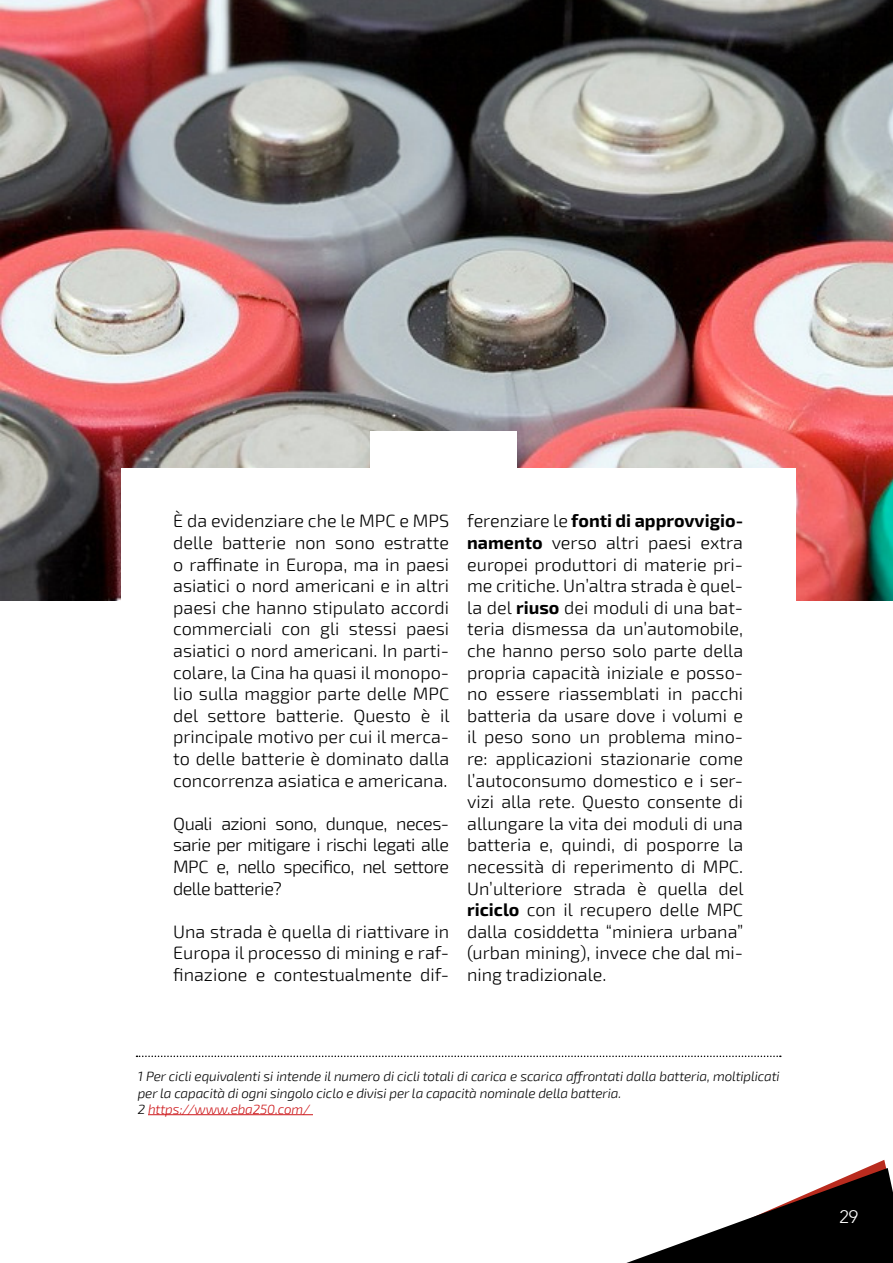
<style>
.page{position:relative;width:893px;height:1263px;background:#fff}
.page>*{position:absolute;margin:0;border:0;box-sizing:border-box;transform-origin:0 0}
.t1{font:300 18px/21.6px "Exo 2";color:#000;text-align:justify}
.t2{font:300 18px "Avenir LT Std";color:#fff}
.t3{font:italic 300 13.5px/16.2px "Exo 2";letter-spacing:-.01em;color:#000}
.s1{font-weight:700}
.s2{color:#cd171a}
</style>
<div class="page">
<svg style="left:626px;top:1160px;width:267px;height:103px"></svg>
<img style="left:0;top:0;width:893px;height:601px">
<div style="left:121px;top:468px;width:674px;height:516px;background:#fff"></div>
<hr style="left:148px;top:1114px;width:165px;height:1px;background:#cd171a">
<svg style="left:137px;top:1055px;width:644px;height:2px"></svg>
<div style="left:370px;top:432px;width:147px;height:55px;background:#fff"></div>
<p class="t1" style="left:173px;top:509px;width:278px">È da evidenziare che le MPC e MPS delle batterie non sono estratte o raffinate in Europa, ma in paesi asiatici o nord americani e in altri paesi che hanno stipulato accordi commerciali con gli stessi paesi asiatici o nord americani. In parti&shy;colare, la Cina ha quasi il monopo&shy;lio sulla maggior parte delle MPC del settore batterie. Questo è il principale motivo per cui il merca&shy;to delle batterie è dominato dalla concorrenza asiatica e americana.</p>
<p class="t1" style="left:173px;top:812px;width:277px">Quali azioni sono, dunque, neces&shy;sarie per mitigare i rischi legati alle MPC e, nello specifico, nel settore delle batterie?</p>
<p class="t1" style="left:173px;top:920px;width:277px">Una strada è quella di riattivare in Europa il processo di mining e raf&shy;finazione e contestualmente dif-</p>
<p class="t1" style="left:467px;top:509px;width:278px">ferenziare le <span class="s1">fonti di approvvigio&shy;namento</span> verso altri paesi extra europei produttori di materie pri&shy;me critiche. Un’altra strada è quel&shy;la del <span class="s1">riuso</span> dei moduli di una bat&shy;teria dismessa da un’automobile, che hanno perso solo parte della propria capacità iniziale e posso&shy;no essere riassemblati in pacchi batteria da usare dove i volumi e il peso sono un problema mino&shy;re: applicazioni stazionarie come l’autoconsumo domestico e i ser&shy;vizi alla rete. Questo consente di allungare la vita dei moduli di una batteria e, quindi, di posporre la necessità di reperimento di MPC.<br>Un’ulteriore strada è quella del <span class="s1">riciclo</span> con il recupero delle MPC dalla cosiddetta “miniera urbana” (urban mining), invece che dal mi&shy;ning tradizionale.</p>
<p class="t3" style="left:138px;top:1068px;width:643px">1 Per cicli equivalenti si intende il numero di cicli totali di carica e scarica affrontati dalla batteria, moltiplicati per la capacità di ogni singolo ciclo e divisi per la capacità nominale della batteria.<br>2 <span class="s2">https://www.eba250.com/</span></p>
<p class="t2" style="left:839px;top:1206px;width:20px">29</p>
</div>
